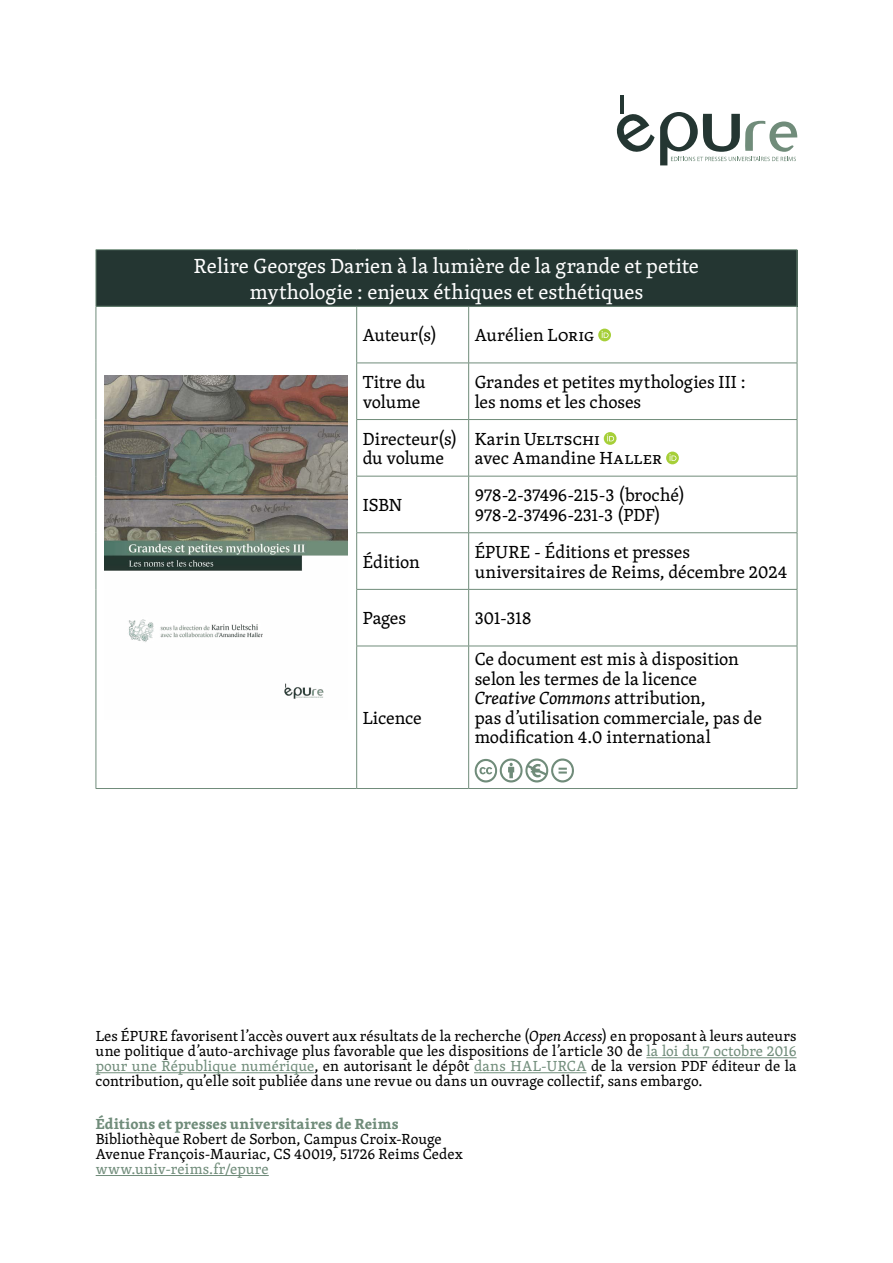
<style>
.page{position:relative;width:893px;height:1263px;background:#fff}
.page>*{position:absolute;margin:0;border:0;box-sizing:border-box;transform-origin:0 0}
.t1{font:21px/25.5px "Skolar Latin";letter-spacing:-.005em;color:#fff;text-align:center}
.t2{font:18px/19.5px "Skolar Latin";letter-spacing:-.005em;color:#000}
.t3{font:15px/15px "Skolar Latin";letter-spacing:.005em;color:#000}
.t4{font:700 15px "Skolar Latin";letter-spacing:.01em;color:#708c7a}
.t5{font:15px "Skolar Latin";letter-spacing:.015em;color:#708c7a}
.s1{font-style:italic}
.s2{color:#708c7a}
</style>
<div class="page">
<hr style="left:96px;top:1175px;width:173px;height:1px;background:#708c7a">
<hr style="left:646px;top:1057px;width:150px;height:1px;background:#708c7a">
<hr style="left:96px;top:1072px;width:218px;height:1px;background:#708c7a">
<hr style="left:474px;top:1072px;width:112px;height:1px;background:#708c7a">
<hr style="left:620px;top:96px;width:4px;height:18px;background:#243632">
<svg style="left:616px;top:112px;width:181px;height:53px"></svg>
<div style="left:96px;top:250px;width:701px;height:56px;background:#243632"></div>
<hr style="left:96px;top:250px;width:1px;height:56px;background:#708c7a">
<hr style="left:96px;top:249px;width:261px;height:1px;background:#708c7a">
<hr style="left:357px;top:249px;width:112px;height:1px;background:#708c7a">
<hr style="left:469px;top:249px;width:328px;height:1px;background:#708c7a">
<hr style="left:797px;top:250px;width:1px;height:56px;background:#708c7a">
<hr style="left:96px;top:307px;width:1px;height:56px;background:#708c7a">
<hr style="left:96px;top:363px;width:1px;height:56px;background:#708c7a">
<hr style="left:96px;top:419px;width:1px;height:57px;background:#708c7a">
<hr style="left:96px;top:476px;width:1px;height:57px;background:#708c7a">
<hr style="left:96px;top:533px;width:1px;height:56px;background:#708c7a">
<hr style="left:96px;top:589px;width:1px;height:57px;background:#708c7a">
<hr style="left:96px;top:646px;width:1px;height:142px;background:#708c7a">
<hr style="left:96px;top:306px;width:261px;height:1px;background:#708c7a">
<hr style="left:356px;top:307px;width:1px;height:56px;background:#708c7a">
<hr style="left:357px;top:306px;width:112px;height:1px;background:#708c7a">
<hr style="left:468px;top:307px;width:1px;height:56px;background:#708c7a">
<hr style="left:469px;top:306px;width:328px;height:1px;background:#708c7a">
<hr style="left:797px;top:307px;width:1px;height:56px;background:#708c7a">
<hr style="left:356px;top:363px;width:1px;height:56px;background:#708c7a">
<hr style="left:356px;top:363px;width:113px;height:1px;background:#708c7a">
<hr style="left:468px;top:363px;width:1px;height:56px;background:#708c7a">
<hr style="left:469px;top:363px;width:328px;height:1px;background:#708c7a">
<hr style="left:797px;top:363px;width:1px;height:56px;background:#708c7a">
<hr style="left:96px;top:788px;width:261px;height:1px;background:#708c7a">
<hr style="left:356px;top:420px;width:1px;height:56px;background:#708c7a">
<hr style="left:356px;top:476px;width:1px;height:56px;background:#708c7a">
<hr style="left:356px;top:533px;width:1px;height:56px;background:#708c7a">
<hr style="left:356px;top:590px;width:1px;height:56px;background:#708c7a">
<hr style="left:356px;top:646px;width:1px;height:142px;background:#708c7a">
<hr style="left:356px;top:419px;width:113px;height:1px;background:#708c7a">
<hr style="left:356px;top:476px;width:113px;height:1px;background:#708c7a">
<hr style="left:356px;top:532px;width:113px;height:1px;background:#708c7a">
<hr style="left:356px;top:589px;width:113px;height:1px;background:#708c7a">
<hr style="left:356px;top:646px;width:113px;height:1px;background:#708c7a">
<hr style="left:357px;top:788px;width:112px;height:1px;background:#708c7a">
<hr style="left:468px;top:420px;width:1px;height:56px;background:#708c7a">
<hr style="left:468px;top:476px;width:1px;height:56px;background:#708c7a">
<hr style="left:468px;top:533px;width:1px;height:56px;background:#708c7a">
<hr style="left:468px;top:590px;width:1px;height:56px;background:#708c7a">
<hr style="left:468px;top:646px;width:1px;height:142px;background:#708c7a">
<hr style="left:469px;top:419px;width:328px;height:1px;background:#708c7a">
<hr style="left:797px;top:420px;width:1px;height:56px;background:#708c7a">
<hr style="left:797px;top:476px;width:1px;height:56px;background:#708c7a">
<hr style="left:797px;top:533px;width:1px;height:56px;background:#708c7a">
<hr style="left:797px;top:590px;width:1px;height:56px;background:#708c7a">
<hr style="left:797px;top:646px;width:1px;height:142px;background:#708c7a">
<hr style="left:469px;top:476px;width:328px;height:1px;background:#708c7a">
<hr style="left:469px;top:532px;width:328px;height:1px;background:#708c7a">
<hr style="left:469px;top:589px;width:328px;height:1px;background:#708c7a">
<hr style="left:469px;top:646px;width:328px;height:1px;background:#708c7a">
<hr style="left:469px;top:788px;width:328px;height:1px;background:#708c7a">
<img style="left:105px;top:375px;width:243px;height:324px">
<svg style="left:598px;top:329px;width:13px;height:12px"></svg>
<svg style="left:602px;top:331px;width:7px;height:7px"></svg>
<svg style="left:604px;top:432px;width:12px;height:13px"></svg>
<svg style="left:607px;top:434px;width:7px;height:7px"></svg>
<svg style="left:666px;top:452px;width:13px;height:12px"></svg>
<svg style="left:669px;top:454px;width:7px;height:7px"></svg>
<svg style="left:475px;top:758px;width:99px;height:24px"></svg>
<h1 class="t1" style="left:194px;top:253px;width:507px">Relire Georges Darien à la lumière de la grande et petite mythologie : enjeux éthiques et esthétiques</h1>
<p class="t2" style="left:363px;top:325px;width:76px">Auteur(s)</p>
<p class="t2" style="left:475px;top:325px;width:121px">Aurélien Lorig</p>
<p class="t2" style="left:363px;top:372px;width:65px">Titre du volume</p>
<p class="t2" style="left:475px;top:372px;width:272px">Grandes et petites mythologies III : les noms et les choses</p>
<p class="t2" style="left:363px;top:428px;width:96px">Directeur(s) du volume</p>
<p class="t2" style="left:475px;top:428px;width:189px">Karin Ueltschi<br>avec Amandine Haller</p>
<p class="t2" style="left:363px;top:495px;width:41px">ISBN</p>
<p class="t2" style="left:475px;top:485px;width:212px">978-2-37496-215-3 (broché)<br>978-2-37496-231-3 (PDF)</p>
<p class="t2" style="left:363px;top:551px;width:59px">Édition</p>
<p class="t2" style="left:475px;top:542px;width:314px">ÉPURE - Éditions et presses universitaires de Reims, décembre 2024</p>
<p class="t2" style="left:363px;top:608px;width:45px">Pages</p>
<p class="t2" style="left:475px;top:608px;width:58px">301-318</p>
<p class="t2" style="left:363px;top:708px;width:61px">Licence</p>
<p class="t2" style="left:475px;top:649px;width:289px">Ce document est mis à disposition selon les termes de la licence <span class="s1">Creative Commons</span> attribution,<br>pas d’utilisation commerciale, pas de modification 4.0 international</p>
<p class="t3" style="left:96px;top:1028px;width:702px;text-align:justify">Les ÉPURE favorisent l’accès ouvert aux résultats de la recherche (<span class="s1">Open Access</span>) en proposant à leurs auteurs une politique d’auto-archivage plus favorable que les dispositions de l’article 30 de <span class="s2">la loi du 7 octobre 2016 pour une République numérique</span>, en autorisant le dépôt <span class="s2">dans HAL-URCA</span> de la version PDF éditeur de la contribution, qu’elle soit publiée dans une revue ou dans un ouvrage collectif, sans embargo.</p>
<p class="t4" style="left:96px;top:1111px;width:304px">Éditions et presses universitaires de Reims</p>
<p class="t3" style="left:96px;top:1130px;width:369px">Bibliothèque Robert de Sorbon, Campus Croix-Rouge<br>Avenue François-Mauriac, CS 40019, 51726 Reims Cedex</p>
<p class="t5" style="left:96px;top:1157px;width:175px">www.univ-reims.fr/epure</p>
</div>
